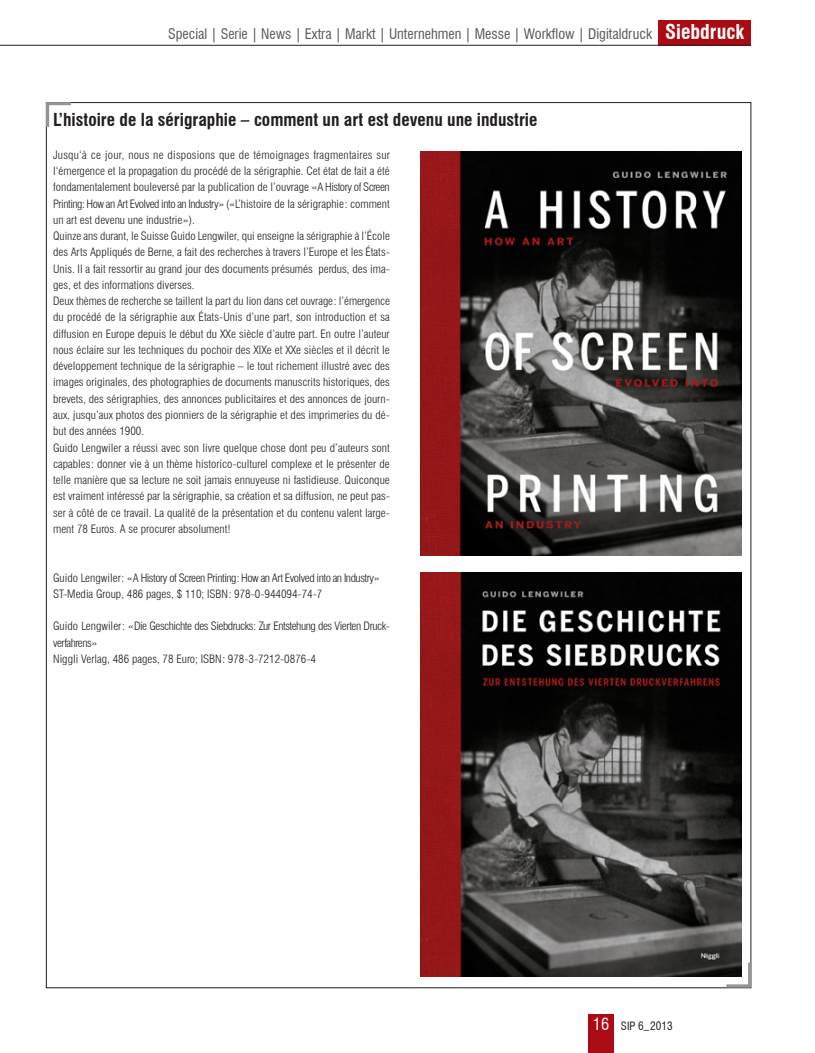
<style>
.page{position:relative;width:815px;height:1053px;background:#fff}
.page>*{position:absolute;margin:0;border:0;box-sizing:border-box;transform-origin:0 0}
._03_Kastenheadline{font:700 condensed 17.5px "Swiss 721 BT";color:#231f20}
.t1{font:condensed 16.25px "Swiss 721 BT";color:#fff}
.t2{font:condensed 14.25px "Swiss 721 BT";color:#57585a}
._03_Kastengrundtext{font:300 condensed 11.25px/16.2px "Swiss 721 BT";color:#231f20;text-align:justify;scale:1.04 1}
._03_Kastengrundtext-2{font:300 condensed 11.25px/16.2px "Swiss 721 BT";color:#231f20;text-align:justify;scale:1.05 1}
._03_Kastengrundtext-3{font:300 condensed 11.25px/16.2px "Swiss 721 BT";letter-spacing:-.04em;color:#231f20;scale:1.05 1}
.t3{font:condensed 11.25px "Swiss 721 BT";color:#231f20}
.s1{font-weight:700;font-size:20px;color:#fff}
</style>
<div class="page">
<div style="left:588px;top:1014px;width:26px;height:38px;background:#ab0b13"></div>
<div style="left:659px;top:20px;width:92px;height:25px;background:#ab0b13"></div>
<hr style="left:0;top:45px;width:751px;height:1px;background:#231f20">
<svg style="left:45px;top:102px;width:29px;height:28px"></svg>
<svg style="left:723px;top:959px;width:29px;height:29px"></svg>
<img style="left:420px;top:572px;width:321px;height:404px">
<img style="left:420px;top:152px;width:321px;height:403px">
<p class="t2" style="left:168px;top:25px;width:577px">Special | Serie | News | Extra | Markt | Unternehmen | Messe | Workflow | Digitaldruck <span class="s1">Siebdruck</span></p>
<p class="_03_Kastenheadline" style="left:53px;top:109px;width:486px">L’histoire de la sérigraphie – comment un art est devenu une industrie</p>
<p class="_03_Kastengrundtext-2" style="left:53px;top:147px;width:322px">Jusqu‘à ce jour, nous ne disposions que de témoignages fragmentaires sur l‘émergence et la propagation du procédé de la sérigraphie. Cet état de fait a été fondamentalement bouleversé par la publication de l’ouvrage «A History of Screen Printing: How an Art Evolved into an Industry» («L’histoire de la sérigraphie: comment un art est devenu une industrie»).</p>
<p class="_03_Kastengrundtext" style="left:53px;top:228px;width:325px">Quinze ans durant, le Suisse Guido Lengwiler, qui enseigne la sérigraphie à l’École des Arts Appliqués de Berne, a fait des recherches à travers l’Europe et les États-Unis. Il a fait ressortir au grand jour des documents présumés perdus, des ima&shy;ges, et des informations diverses.</p>
<p class="_03_Kastengrundtext" style="left:53px;top:293px;width:325px">Deux thèmes de recherche se taillent la part du lion dans cet ouvrage: l’émergence du procédé de la sérigraphie aux États-Unis d’une part, son introduction et sa diffusion en Europe depuis le début du XXe siècle d’autre part. En outre l’auteur nous éclaire sur les techniques du pochoir des XIXe et XXe siècles et il décrit le développement technique de la sérigraphie – le tout richement illustré avec des images originales, des photographies de documents manuscrits historiques, des brevets, des sérigraphies, des annonces publicitaires et des annonces de journ&shy;aux, jusqu’aux photos des pionniers de la sérigraphie et des imprimeries du dé&shy;but des années 1900.</p>
<p class="_03_Kastengrundtext-2" style="left:53px;top:439px;width:322px">Guido Lengwiler a réussi avec son livre quelque chose dont peu d’auteurs sont capables: donner vie à un thème historico-culturel complexe et le présenter de telle manière que sa lecture ne soit jamais ennuyeuse ni fastidieuse. Quiconque est vraiment intéressé par la sérigraphie, sa création et sa diffusion, ne peut pas&shy;ser à côté de ce travail. La qualité de la présentation et du contenu valent large&shy;ment 78 Euros. A se procurer absolument!</p>
<p class="_03_Kastengrundtext-3" style="left:53px;top:569px;width:312px">Guido Lengwiler: «A History of Screen Printing: How an Art Evolved into an Industry»</p>
<p class="_03_Kastengrundtext-2" style="left:53px;top:585px;width:258px">ST-Media Group, 486 pages, $ 110; ISBN: 978-0-944094-74-7</p>
<p class="_03_Kastengrundtext-3" style="left:53px;top:618px;width:322px">Guido Lengwiler: «Die Geschichte des Siebdrucks: Zur Entstehung des Vierten Druck&shy;verfahrens»</p>
<p class="_03_Kastengrundtext-2" style="left:53px;top:650px;width:252px">Niggli Verlag, 486 pages, 78 Euro; ISBN: 978-3-7212-0876-4</p>
<h2 class="t1" style="left:593px;top:1014px;width:18px">16</h2>
<p class="t3" style="left:621px;top:1019px;width:53px">SIP 6_2013</p>
</div>
